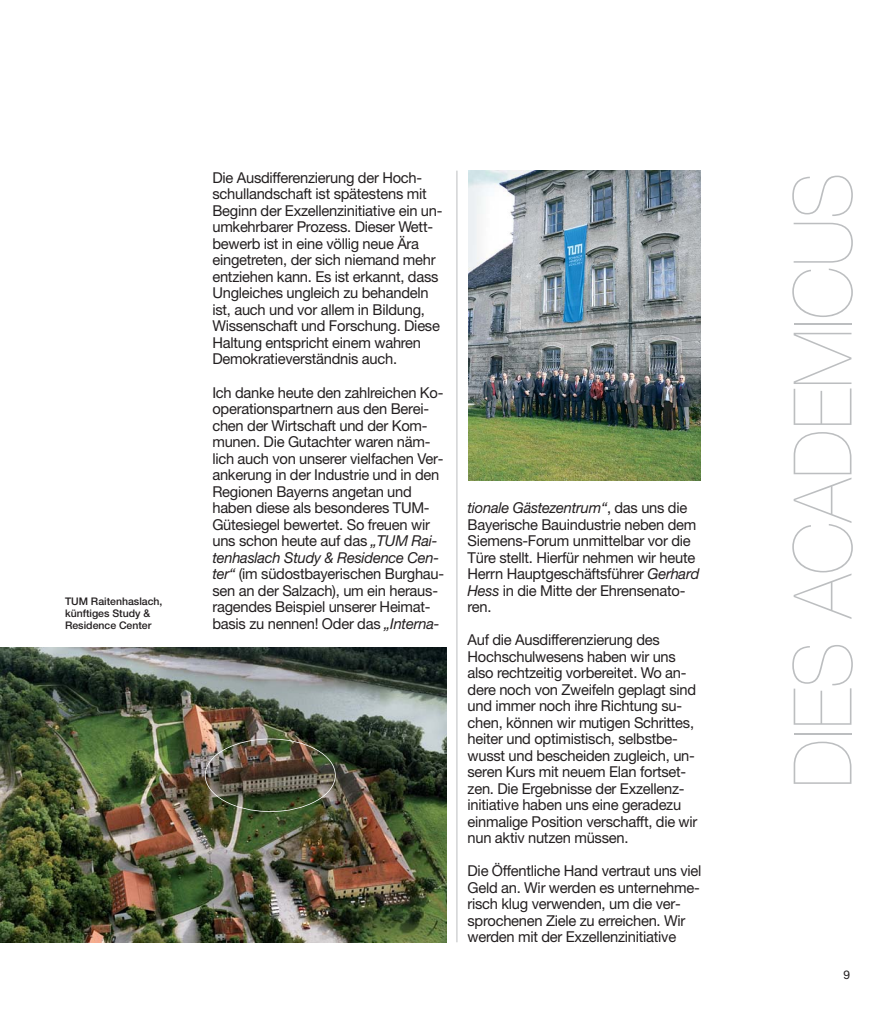
<style>
.page{position:relative;width:893px;height:1021px;background:#fff}
.page>*{position:absolute;margin:0;border:0;box-sizing:border-box;transform-origin:0 0}
.t1{font:200 81px "Helvetica Neue";color:#bcbec0;scale:.94 1}
.t2{font:15px/16.5px "Helvetica Neue LT";letter-spacing:-.015em;color:#231f20}
.t3{font:12px "Helvetica Neue";color:#231f20}
.t4{font:500 10.5px/12px "Helvetica Neue";color:#231f20}
.s1{font-style:italic}
</style>
<div class="page">
<hr style="left:457px;top:171px;width:1px;height:771px;background:#bcbec0">
<img style="left:0;top:647px;width:446px;height:295px">
<img style="left:469px;top:171px;width:231px;height:309px">
<div style="left:205px;top:738px;width:131px;height:74px;border:2px solid #fff;border-radius:50%"></div>
<p class="t4" style="left:65px;top:596px;width:99px">TUM Raitenhaslach, künftiges Study &amp;<br>Residence Center</p>
<p class="t2" style="left:212px;top:170px;width:232px">Die Ausdifferenzierung der Hoch&shy;schullandschaft ist spätestens mit Beginn der Exzellenzinitiative ein un&shy;umkehrbarer Prozess. Dieser Wett&shy;bewerb ist in eine völlig neue Ära eingetreten, der sich niemand mehr entziehen kann. Es ist erkannt, dass Ungleiches ungleich zu behandeln ist, auch und vor allem in Bildung, Wissenschaft und Forschung. Diese Haltung entspricht einem wahren Demokratieverständnis auch.</p>
<p class="t2" style="left:212px;top:385px;width:233px">Ich danke heute den zahlreichen Ko&shy;operationspartnern aus den Berei&shy;chen der Wirtschaft und der Kom&shy;munen. Die Gutachter waren näm&shy;lich auch von unserer vielfachen Ver&shy;ankerung in der Industrie und in den Regionen Bayerns angetan und haben diese als besonderes TUM-Gütesiegel bewertet. So freuen wir uns schon heute auf das <span class="s1">„TUM Rai&shy;tenhaslach Study &amp; Residence Cen&shy;ter“</span> (im südostbayerischen Burghau&shy;sen an der Salzach), um ein heraus&shy;ragendes Beispiel unserer Heimat&shy;basis zu nennen! Oder das <span class="s1">„Interna-</span></p>
<p class="t2" style="left:468px;top:500px;width:233px"><span class="s1">tionale Gästezentrum“</span>, das uns die<br>Bayerische Bauindustrie neben dem<br>Siemens-Forum unmittelbar vor die<br>Türe stellt. Hierfür nehmen wir heute<br>Herrn Hauptgeschäftsführer <span class="s1">Gerhard<br>Hess</span> in die Mitte der Ehrensenato&shy;ren.</p>
<p class="t2" style="left:468px;top:632px;width:231px">Auf die Ausdifferenzierung des Hochschulwesens haben wir uns also rechtzeitig vorbereitet. Wo an&shy;dere noch von Zweifeln geplagt sind und immer noch ihre Richtung su&shy;chen, können wir mutigen Schrittes, heiter und optimistisch, selbstbe&shy;wusst und bescheiden zugleich, un&shy;seren Kurs mit neuem Elan fortset&shy;zen. Die Ergebnisse der Exzellenz&shy;initiative haben uns eine geradezu einmalige Position verschafft, die wir nun aktiv nutzen müssen.</p>
<p class="t2" style="left:468px;top:863px;width:235px">Die Öffentliche Hand vertraut uns viel Geld an. Wir werden es unternehme&shy;risch klug verwenden, um die ver&shy;sprochenen Ziele zu erreichen. Wir werden mit der Exzellenzinitiative</p>
<h1 class="t1" style="left:794px;top:788px;width:656px;rotate:-90deg">DIES ACADEMICUS</h1>
<p class="t3" style="left:844px;top:970px;width:8px">9</p>
</div>
